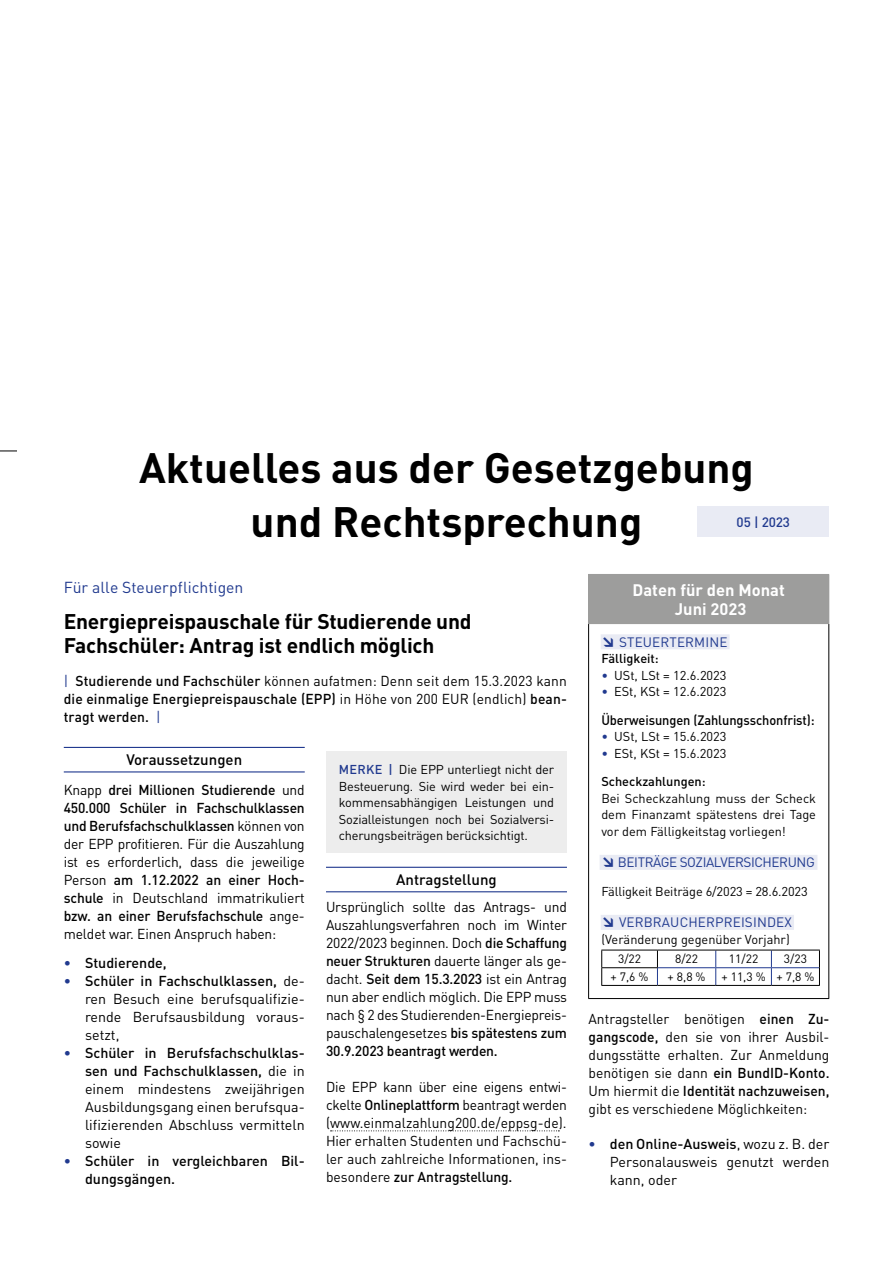
<style>
.page{position:relative;width:893px;height:1263px;background:#fff}
.page>*{position:absolute;margin:0;border:0;box-sizing:border-box;transform-origin:0 0}
.t1{font:700 42px/54px "DIN Pro";color:#000;text-align:center}
.t2{font:700 21px/24px "DIN Pro";letter-spacing:-.01em;color:#000}
.t3{font:700 16.5px/19.5px "DIN Pro";color:#fff;text-align:center}
.t4{font:15.75px "DIN Pro";color:#213a8f}
.t5{font:500 15px "DIN Pro";color:#000}
.t6{font:14.25px/18px "DIN Pro";color:#000;text-align:justify}
.t7{font:500 14.25px/18px "DIN Pro";color:#000;text-align:justify}
.t8{font:13.5px "DIN Pro";letter-spacing:.01em;color:#213a8f}
.t9{font:500 13.5px "DIN Pro";letter-spacing:-.005em;color:#000;scale:.95 1}
.t10{font:13.5px "DIN Pro";letter-spacing:-.03em;color:#213a8f}
.t11{font:500 13.5px "DIN Pro";color:#213a8f}
.t12{font:12.75px/16.5px "DIN Pro";color:#000;text-align:justify}
.t13{font:500 12.75px "DIN Pro";color:#000}
.t14{font:12px "DIN Pro";color:#000}
.s1{font-weight:400;color:#213a8f}
.s2{font-weight:400}
.s3{font-weight:500}
.s4{color:#213a8f}
.s5{font-weight:500;color:#213a8f}
.s6{font-weight:900}
</style>
<div class="page">
<svg style="left:0;top:451px;width:17px;height:1px"></svg>
<div style="left:697px;top:506px;width:132px;height:31px;background:#e9ebf4"></div>
<div style="left:589px;top:574px;width:240px;height:50px;background:#9d9d9c"></div>
<hr style="left:588px;top:624px;width:1px;height:374px;background:#000">
<hr style="left:828px;top:624px;width:1px;height:374px;background:#000">
<hr style="left:588px;top:998px;width:241px;height:1px;background:#000">
<hr style="left:588px;top:574px;width:241px;height:1px;background:#9d9d9c">
<hr style="left:588px;top:575px;width:1px;height:48px;background:#9d9d9c">
<hr style="left:588px;top:623px;width:241px;height:1px;background:#9d9d9c">
<div style="left:601px;top:634px;width:129px;height:15px;background:#e9ebf4"></div>
<div style="left:600px;top:855px;width:217px;height:15px;background:#e9ebf4"></div>
<div style="left:601px;top:915px;width:193px;height:15px;background:#e9ebf4"></div>
<hr style="left:601px;top:985px;width:56px;height:1px;background:#000">
<hr style="left:657px;top:985px;width:59px;height:1px;background:#000">
<hr style="left:716px;top:985px;width:55px;height:1px;background:#000">
<hr style="left:771px;top:985px;width:49px;height:1px;background:#000">
<svg style="left:601px;top:950px;width:219px;height:35px"></svg>
<hr style="left:601px;top:967px;width:57px;height:1px;background:#000">
<hr style="left:64px;top:747px;width:241px;height:1px;background:#213a8f">
<hr style="left:64px;top:771px;width:241px;height:1px;background:#213a8f">
<hr style="left:326px;top:867px;width:241px;height:1px;background:#213a8f">
<hr style="left:326px;top:891px;width:241px;height:1px;background:#213a8f">
<svg style="left:331px;top:1130px;width:228px;height:1px"></svg>
<div style="left:326px;top:752px;width:241px;height:101px;background:#ededed"></div>
<h1 class="t1" style="left:139px;top:439px;width:616px">Aktuelles aus der Gesetzgebung und Rechtsprechung</h1>
<p class="t11" style="left:737px;top:513px;width:55px">05 | 2023</p>
<p class="t4" style="left:64px;top:577px;width:181px">Für alle Steuerpflichtigen</p>
<h2 class="t2" style="left:64px;top:609px;width:409px">Energiepreispauschale für Studierende und<br>Fachschüler: Antrag ist endlich möglich</h2>
<p class="t7" style="left:64px;top:672px;width:505px"><span class="s1">|</span> Studierende und Fachschüler <span class="s2">können aufatmen: Denn seit dem 15.3.2023 kann </span>die einmalige Energiepreispauschale (EPP) <span class="s2">in Höhe von 200 EUR (endlich)</span> bean&shy;tragt werden. <span class="s1">|</span></p>
<p class="t5" style="left:126px;top:749px;width:117px">Voraussetzungen</p>
<p class="t6" style="left:64px;top:780px;width:242px">Knapp <span class="s3">drei Millionen Studierende</span> und <span class="s3">450.000 Schüler in Fachschulklassen und Berufsfachschulklassen</span> können von der EPP profitieren. Für die Auszahlung ist es erforderlich, dass die jeweilige Person <span class="s3">am 1.12.2022 an einer Hoch&shy;schule</span> in Deutschland immatrikuliert <span class="s3">bzw. an einer Berufsfachschule</span> ange&shy;meldet war. Einen Anspruch haben:</p>
<p class="t7" style="left:64px;top:953px;width:104px"><span class="s4">•</span> Studierende,</p>
<p class="t6" style="left:85px;top:971px;width:221px;text-indent:-21px"><span class="s5">•</span> <span class="s3">Schüler in Fachschulklassen,</span> de&shy;ren Besuch eine berufsqualifizie&shy;rende Berufsausbildung voraus&shy;setzt,</p>
<p class="t6" style="left:85px;top:1043px;width:221px;text-indent:-21px"><span class="s5">•</span> <span class="s3">Schüler in Berufsfachschulklas&shy;sen und Fachschulklassen,</span> die in einem mindestens zweijährigen Ausbildungsgang einen berufsqua&shy;lifizierenden Abschluss vermitteln sowie</p>
<p class="t7" style="left:85px;top:1151px;width:221px;text-indent:-21px"><span class="s4">•</span> Schüler in vergleichbaren Bil&shy;dungsgängen.</p>
<p class="t12" style="left:339px;top:761px;width:217px"><span class="s5">MERKE |</span> Die EPP unterliegt nicht der Besteuerung. Sie wird weder bei ein&shy;kommensabhängigen Leistungen und Sozialleistungen noch bei Sozialversi&shy;cherungsbeiträgen berücksichtigt.</p>
<p class="t5" style="left:396px;top:869px;width:102px">Antragstellung</p>
<p class="t6" style="left:326px;top:897px;width:242px">Ursprünglich sollte das Antrags- und Auszahlungsverfahren noch im Winter 2022/2023 beginnen. Doch <span class="s3">die Schaffung neuer Strukturen</span> dauerte länger als ge&shy;dacht. <span class="s3">Seit dem 15.3.2023</span> ist ein Antrag nun aber endlich möglich. Die EPP muss nach § 2 des Studierenden-Energiepreis&shy;pauschalengesetzes <span class="s3">bis spätestens zum 30.9.2023 beantragt werden.</span></p>
<p class="t6" style="left:326px;top:1077px;width:242px">Die EPP kann über eine eigens entwi&shy;ckelte <span class="s3">Onlineplattform</span> beantragt werden (www.einmalzahlung200.de/eppsg-de).<br>Hier erhalten Studenten und Fachschü&shy;ler auch zahlreiche Informationen, ins&shy;besondere <span class="s3">zur Antragstellung.</span></p>
<p class="t3" style="left:633px;top:579px;width:154px">Daten für den Monat<br>Juni 2023</p>
<p class="t8" style="left:601px;top:633px;width:128px"><span class="s6">↘</span> STEUERTERMINE</p>
<p class="t13" style="left:601px;top:650px;width:59px">Fälligkeit:</p>
<p class="t12" style="left:601px;top:666px;width:127px"><span class="s4">•</span> USt, LSt = 12.6.2023</p>
<p class="t12" style="left:601px;top:683px;width:127px"><span class="s4">•</span> ESt, KSt = 12.6.2023</p>
<p class="t9" style="left:601px;top:711px;width:226px">Überweisungen (Zahlungsschonfrist):</p>
<p class="t12" style="left:601px;top:728px;width:127px"><span class="s4">•</span> USt, LSt = 15.6.2023</p>
<p class="t12" style="left:601px;top:744px;width:127px"><span class="s4">•</span> ESt, KSt = 15.6.2023</p>
<p class="t13" style="left:601px;top:773px;width:106px">Scheckzahlungen:</p>
<p class="t12" style="left:601px;top:789px;width:216px">Bei Scheckzahlung muss der Scheck dem Finanzamt spätestens drei Tage vor dem Fälligkeitstag vorliegen!</p>
<p class="t10" style="left:601px;top:853px;width:215px"><span class="s6">↘</span> BEITRÄGE SOZIALVERSICHERUNG</p>
<p class="t12" style="left:601px;top:882px;width:208px">Fälligkeit Beiträge 6/2023 = 28.6.2023</p>
<p class="t8" style="left:601px;top:913px;width:192px"><span class="s6">↘</span> VERBRAUCHERPREISINDEX</p>
<p class="t12" style="left:601px;top:930px;width:190px">(Veränderung gegenüber Vorjahr)</p>
<p class="t14" style="left:618px;top:951px;width:25px">3/22</p>
<p class="t14" style="left:675px;top:951px;width:25px">8/22</p>
<p class="t14" style="left:729px;top:951px;width:31px">11/22</p>
<p class="t14" style="left:784px;top:951px;width:25px">3/23</p>
<p class="t14" style="left:611px;top:969px;width:39px">+ 7,6 %</p>
<p class="t14" style="left:668px;top:969px;width:39px">+ 8,8 %</p>
<p class="t14" style="left:721px;top:969px;width:94px">+ 11,3 % + 7,8 %</p>
<p class="t6" style="left:588px;top:1009px;width:242px">Antragsteller benötigen <span class="s3">einen Zu&shy;gangscode,</span> den sie von ihrer Ausbil&shy;dungsstätte erhalten. Zur Anmeldung benötigen sie dann <span class="s3">ein BundID-Konto.<br></span>Um hiermit die <span class="s3">Identität nachzuweisen, </span>gibt es verschiedene Möglichkeiten:</p>
<p class="t6" style="left:610px;top:1134px;width:221px;text-indent:-21px"><span class="s5">•</span> <span class="s3">den Online-Ausweis</span>, wozu z. B. der Personalausweis genutzt werden kann, oder</p>
</div>
